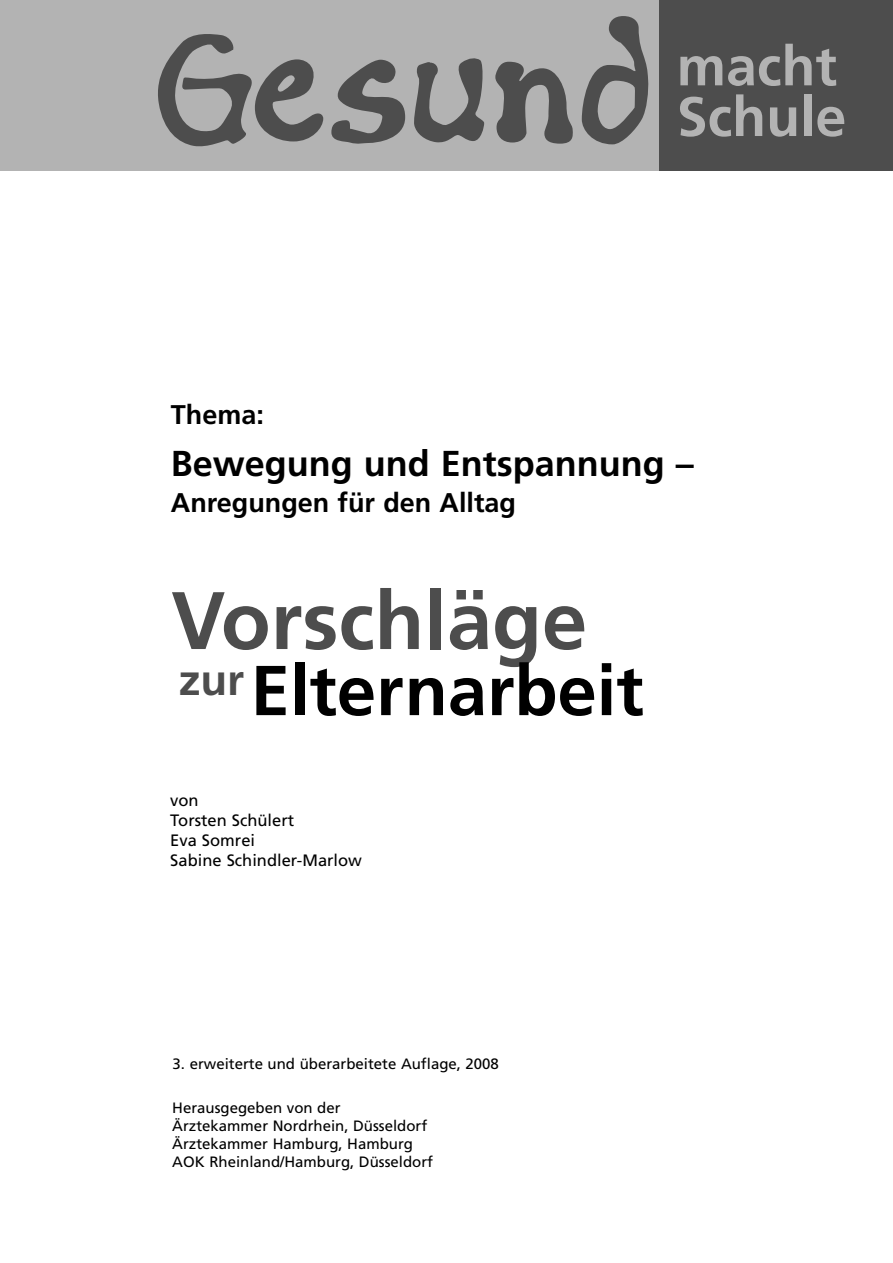
<style>
.page{position:relative;width:893px;height:1263px;background:#fff}
.page>*{position:absolute;margin:0;border:0;box-sizing:border-box;transform-origin:0 0}
.t1{font:145.5px "Big Dots";color:#4d4d4d}
.t2{font:700 81.45px "Frutiger";color:#4d4d4d}
.t3{font:700 70.5px "Frutiger";color:#000}
.t4{font:700 55.5px/50.7px "Frutiger";color:#b3b3b3}
.t5{font:700 43.8px "Frutiger";color:#4d4d4d}
.t6{font:700 36px "Frutiger";color:#000}
.t7{font:700 27px "Frutiger";color:#000}
.t8{font:16.5px/19.8px "Frutiger";color:#000}
.t9{font:15px/18px "Frutiger";color:#000}
</style>
<div class="page">
<div style="left:0;top:0;width:842px;height:170px;background:#b3b3b3"></div>
<div style="left:659px;top:0;width:234px;height:170px;background:#4d4d4d"></div>
<h1 class="t1" style="left:158px;top:8px;width:499px">Gesund</h1>
<h3 class="t4" style="left:677px;top:45px;width:171px">macht<br>Schule</h3>
<h3 class="t7" style="left:171px;top:403px;width:95px">Thema:</h3>
<h3 class="t6" style="left:171px;top:449px;width:524px">Bewegung und Entspannung –</h3>
<h3 class="t7" style="left:171px;top:492px;width:347px">Anregungen für den Alltag</h3>
<h2 class="t2" style="left:171px;top:588px;width:418px">Vorschläge</h2>
<h3 class="t3" style="left:251px;top:662px;width:395px">Elternarbeit</h3>
<h3 class="t5" style="left:179px;top:662px;width:67px">zur</h3>
<p class="t8" style="left:170px;top:792px;width:193px">von<br>Torsten Schülert<br>Eva Somrei<br>Sabine Schindler-Marlow</p>
<p class="t9" style="left:173px;top:1056px;width:328px">3. erweiterte und überarbeitete Auflage, 2008</p>
<p class="t9" style="left:172px;top:1099px;width:262px">Herausgegeben von der<br>Ärztekammer Nordrhein, Düsseldorf<br>Ärztekammer Hamburg, Hamburg<br>AOK Rheinland/Hamburg, Düsseldorf</p>
</div>
